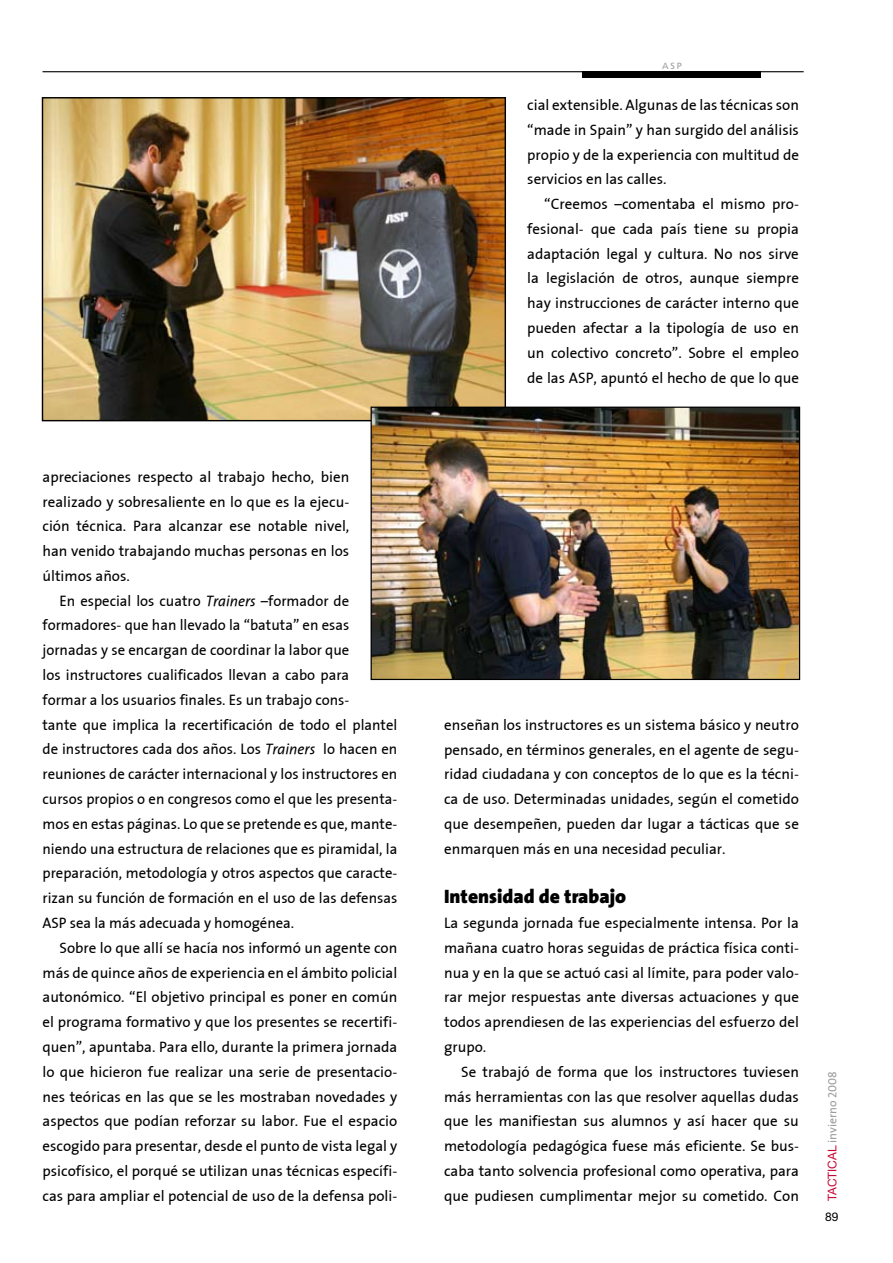
<style>
.page{position:relative;width:893px;height:1263px;background:#fff}
.page>*{position:absolute;margin:0;border:0;box-sizing:border-box;transform-origin:0 0}
.t1{font:900 19.5px "The Sans";color:#000}
.t2{font:15px/24.8px "The Sans Plain";color:#000;text-align:justify}
.t3{font:12px "The Sans Plain";color:#9c9d9f}
.t4{font:12px "Helvetica Neue";color:#000}
.t5{font:9px "Frutiger";color:#9c9d9f}
.s1{font-family:"The Sans";font-style:italic}
.s2{font-family:"Helvetica Neue";color:#c50938}
</style>
<div class="page">
<hr style="left:43px;top:71px;width:761px;height:1px;background:#000">
<div style="left:583px;top:72px;width:178px;height:6px;background:#000"></div>
<img style="left:44px;top:99px;width:460px;height:320px">
<img style="left:373px;top:409px;width:425px;height:269px">
<div style="left:371px;top:407px;width:429px;height:273px;border:1px solid #000"></div>
<p class="t2" style="left:43px;top:464px;width:308px">apreciaciones respecto al trabajo hecho, bien realizado y sobresaliente en lo que es la ejecu&shy;ción técnica. Para alcanzar ese notable nivel, han venido trabajando muchas personas en los últimos años.</p>
<p class="t2" style="left:43px;top:588px;width:356px;text-align:left;text-indent:17px">En especial los cuatro <span class="s1">Trainers</span> –formador de formadores- que han llevado la “batuta” en esas jornadas y se encargan de coordinar la labor que<br>los instructores cualificados llevan a cabo para<br>formar a los usuarios finales. Es un trabajo cons-<br>tante que implica la recertificación de todo el plantel de instructores cada dos años. Los <span class="s1">Trainers</span> lo hacen en reuniones de carácter internacional y los instructores en cursos propios o en congresos como el que les presenta&shy;mos en estas páginas. Lo que se pretende es que, mante&shy;niendo una estructura de relaciones que es piramidal, la preparación, metodología y otros aspectos que caracte&shy;rizan su función de formación en el uso de las defensas ASP sea la más adecuada y homogénea.</p>
<p class="t2" style="left:43px;top:935px;width:356px;text-indent:17px">Sobre lo que allí se hacía nos informó un agente con más de quince años de experiencia en el ámbito policial autonómico. “El objetivo principal es poner en común el programa formativo y que los presentes se recertifi&shy;quen”, apuntaba. Para ello, durante la primera jornada lo que hicieron fue realizar una serie de presentacio&shy;nes teóricas en las que se les mostraban novedades y aspectos que podían reforzar su labor. Fue el espacio escogido para presentar, desde el punto de vista legal y psicofísico, el porqué se utilizan unas técnicas específi&shy;cas para ampliar el potencial de uso de la defensa poli-</p>
<p class="t5" style="left:662px;top:61px;width:21px">ASP</p>
<p class="t2" style="left:527px;top:92px;width:273px">cial extensible. Algunas de las técnicas son “made in Spain” y han surgido del análisis propio y de la experiencia con multitud de servicios en las calles.</p>
<p class="t2" style="left:527px;top:191px;width:273px;text-indent:17px">“Creemos –comentaba el mismo pro&shy;fesional- que cada país tiene su propia adaptación legal y cultura. No nos sirve la legislación de otros, aunque siempre hay instrucciones de carácter interno que pueden afectar a la tipología de uso en un colectivo concreto”. Sobre el empleo de las ASP, apuntó el hecho de que lo que</p>
<p class="t2" style="left:444px;top:712px;width:356px">enseñan los instructores es un sistema básico y neutro pensado, en términos generales, en el agente de segu&shy;ridad ciudadana y con conceptos de lo que es la técni&shy;ca de uso. Determinadas unidades, según el cometido que desempeñen, pueden dar lugar a tácticas que se enmarquen más en una necesidad peculiar.</p>
<h1 class="t1" style="left:444px;top:880px;width:184px">Intensidad de trabajo</h1>
<p class="t2" style="left:444px;top:910px;width:356px">La segunda jornada fue especialmente intensa. Por la mañana cuatro horas seguidas de práctica física conti&shy;nua y en la que se actuó casi al límite, para poder valo&shy;rar mejor respuestas ante diversas actuaciones y que todos aprendiesen de las experiencias del esfuerzo del grupo.</p>
<p class="t2" style="left:444px;top:1059px;width:356px;text-indent:17px">Se trabajó de forma que los instructores tuviesen más herramientas con las que resolver aquellas dudas que les manifiestan sus alumnos y así hacer que su metodología pedagógica fuese más eficiente. Se bus&shy;caba tanto solvencia profesional como operativa, para que pudiesen cumplimentar mejor su cometido. Con</p>
<p class="t3" style="left:823px;top:1201px;width:131px;rotate:-90deg"><span class="s2">TACTICAL</span> invierno 2008</p>
<p class="t4" style="left:825px;top:1210px;width:15px">89</p>
</div>
